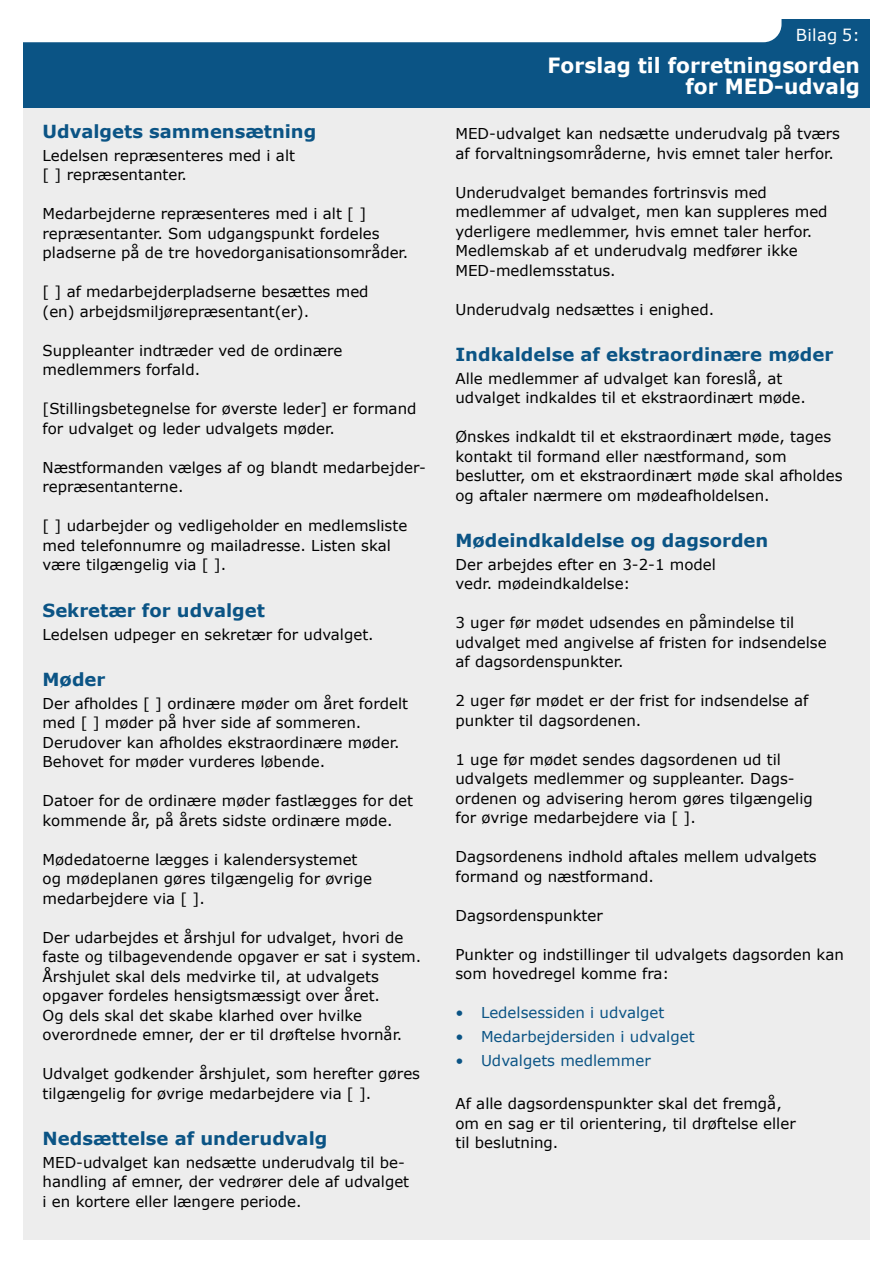
<style>
.page{position:relative;width:893px;height:1263px;background:#fff}
.page>*{position:absolute;margin:0;border:0;box-sizing:border-box;transform-origin:0 0}
.t1{font:700 21px/21.6px "Verdana";color:#fff;text-align:right;scale:.96 1}
.t2{font:700 18px "Verdana";color:#0b5485}
.t3{font:16.5px "Verdana";letter-spacing:.02em;color:#fff}
.t4{font:15px/19.5px "Verdana";color:#000}
.t5{font:15px "Verdana";color:#0b5485}
</style>
<div class="page">
<div style="left:23px;top:19px;width:847px;height:90px;background:#0b5485"></div>
<div style="left:23px;top:108px;width:847px;height:1132px;background:#ededed"></div>
<div style="left:0;top:0;width:781px;height:42px;background:#fff;border-radius:18px"></div>
<p class="t2" style="left:43px;top:120px;width:275px">Udvalgets sammensætning</p>
<p class="t4" style="left:43px;top:146px;width:254px">Ledelsen repræsenteres med i alt [ ] repræsentanter.</p>
<p class="t4" style="left:43px;top:204px;width:367px">Medarbejderne repræsenteres med i alt [ ] repræsentanter. Som udgangspunkt fordeles pladserne på de tre hovedorganisationsområder.</p>
<p class="t4" style="left:43px;top:282px;width:328px">[ ] af medarbejderpladserne besættes med (en) arbejdsmiljørepræsentant(er).</p>
<p class="t4" style="left:43px;top:341px;width:301px">Suppleanter indtræder ved de ordinære medlemmers forfald.</p>
<p class="t4" style="left:43px;top:399px;width:375px">[Stillingsbetegnelse for øverste leder] er formand for udvalget og leder udvalgets møder.</p>
<p class="t4" style="left:43px;top:458px;width:385px">Næstformanden vælges af og blandt medarbejder&shy;repræsentanterne.</p>
<p class="t4" style="left:43px;top:516px;width:366px">[ ] udarbejder og vedligeholder en medlemsliste med telefonnumre og mailadresse. Listen skal være tilgængelig via [ ].</p>
<p class="t2" style="left:43px;top:599px;width:224px">Sekretær for udvalget</p>
<p class="t4" style="left:43px;top:624px;width:333px">Ledelsen udpeger en sekretær for udvalget.</p>
<p class="t2" style="left:43px;top:668px;width:64px">Møder</p>
<p class="t4" style="left:43px;top:694px;width:367px">Der afholdes [ ] ordinære møder om året fordelt med [ ] møder på hver side af sommeren.<br>Derudover kan afholdes ekstraordinære møder.<br>Behovet for møder vurderes løbende.</p>
<p class="t4" style="left:43px;top:791px;width:372px">Datoer for de ordinære møder fastlægges for det kommende år, på årets sidste ordinære møde.</p>
<p class="t4" style="left:43px;top:850px;width:331px">Mødedatoerne lægges i kalendersystemet og mødeplanen gøres tilgængelig for øvrige medarbejdere via [ ].</p>
<p class="t4" style="left:43px;top:928px;width:380px">Der udarbejdes et årshjul for udvalget, hvori de faste og tilbagevendende opgaver er sat i system.<br>Årshjulet skal dels medvirke til, at udvalgets opgaver fordeles hensigtsmæssigt over året.<br>Og dels skal det skabe klarhed over hvilke overordnede emner, der er til drøftelse hvornår.</p>
<p class="t4" style="left:43px;top:1064px;width:379px">Udvalget godkender årshjulet, som herefter gøres tilgængelig for øvrige medarbejdere via [ ].</p>
<p class="t2" style="left:43px;top:1127px;width:286px">Nedsættelse af underudvalg</p>
<p class="t4" style="left:43px;top:1153px;width:368px">MED-udvalget kan nedsætte underudvalg til be&shy;handling af emner, der vedrører dele af udvalget i en kortere eller længere periode.</p>
<p class="t3" style="left:796px;top:25px;width:66px">Bilag 5:</p>
<h1 class="t1" style="left:547px;top:55px;width:327px">Forslag til forretningsorden for MED-udvalg</h1>
<p class="t4" style="left:455px;top:124px;width:386px">MED-udvalget kan nedsætte underudvalg på tværs af forvaltningsområderne, hvis emnet taler herfor.</p>
<p class="t4" style="left:455px;top:183px;width:374px">Underudvalget bemandes fortrinsvis med medlemmer af udvalget, men kan suppleres med yderligere medlemmer, hvis emnet taler herfor.<br>Medlemskab af et underudvalg medfører ikke MED-medlemsstatus.</p>
<p class="t4" style="left:455px;top:300px;width:260px">Underudvalg nedsættes i enighed.</p>
<p class="t2" style="left:455px;top:343px;width:379px">Indkaldelse af ekstraordinære møder</p>
<p class="t4" style="left:455px;top:369px;width:352px">Alle medlemmer af udvalget kan foreslå, at udvalget indkaldes til et ekstraordinært møde.</p>
<p class="t4" style="left:455px;top:427px;width:389px">Ønskes indkaldt til et ekstraordinært møde, tages kontakt til formand eller næstformand, som beslutter, om et ekstraordinært møde skal afholdes og aftaler nærmere om mødeafholdelsen.</p>
<p class="t2" style="left:455px;top:529px;width:314px">Mødeindkaldelse og dagsorden</p>
<p class="t4" style="left:455px;top:555px;width:262px">Der arbejdes efter en 3-2-1 model vedr. mødeindkaldelse:</p>
<p class="t4" style="left:455px;top:613px;width:373px">3 uger før mødet udsendes en påmindelse til udvalget med angivelse af fristen for indsendelse af dagsordenspunkter.</p>
<p class="t4" style="left:455px;top:691px;width:354px">2 uger før mødet er der frist for indsendelse af punkter til dagsordenen.</p>
<p class="t4" style="left:455px;top:750px;width:359px">1 uge før mødet sendes dagsordenen ud til udvalgets medlemmer og suppleanter. Dags&shy;ordenen og advisering herom gøres tilgængelig for øvrige medarbejdere via [ ].</p>
<p class="t4" style="left:455px;top:847px;width:363px">Dagsordenens indhold aftales mellem udvalgets formand og næstformand.</p>
<p class="t4" style="left:455px;top:906px;width:149px">Dagsordenspunkter</p>
<p class="t4" style="left:455px;top:945px;width:390px">Punkter og indstillinger til udvalgets dagsorden kan som hovedregel komme fra:</p>
<p class="t5" style="left:455px;top:1003px;width:210px">• Ledelsessiden i udvalget</p>
<p class="t5" style="left:455px;top:1027px;width:241px">• Medarbejdersiden i udvalget</p>
<p class="t5" style="left:455px;top:1051px;width:197px">• Udvalgets medlemmer</p>
<p class="t4" style="left:455px;top:1094px;width:342px">Af alle dagsordenspunkter skal det fremgå, om en sag er til orientering, til drøftelse eller til beslutning.</p>
</div>
